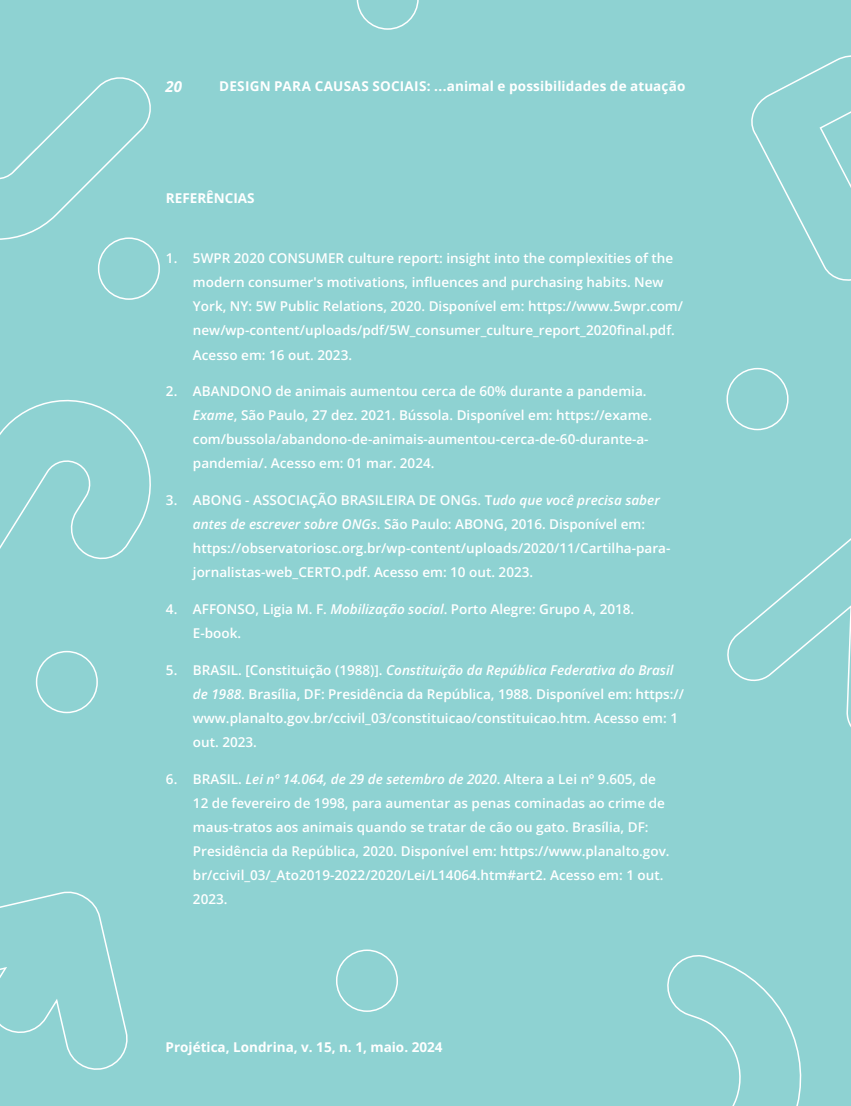
<style>
.page{position:relative;width:851px;height:1106px;background:#fff}
.page>*{position:absolute;margin:0;border:0;box-sizing:border-box;transform-origin:0 0}
.t1{font:italic 700 15px "Open Sans";color:#fff}
.t2{font:600 13.5px/24px "Open Sans";color:#fff}
.t3{font:700 13.5px "Open Sans";letter-spacing:.005em;color:#fff}
.s1{font-style:italic}
</style>
<div class="page">
<div style="left:0;top:0;width:850px;height:1106px;background:#8ed2d2"></div>
<svg style="left:727px;top:539px;width:123px;height:187px"></svg>
<svg style="left:0;top:399px;width:151px;height:161px"></svg>
<svg style="left:751px;top:55px;width:99px;height:226px"></svg>
<svg style="left:0;top:891px;width:128px;height:179px"></svg>
<svg style="left:667px;top:955px;width:135px;height:151px"></svg>
<svg style="left:356px;top:0;width:62px;height:30px"></svg>
<svg style="left:726px;top:368px;width:62px;height:62px"></svg>
<svg style="left:0;top:77px;width:160px;height:223px"></svg>
<svg style="left:36px;top:651px;width:62px;height:62px"></svg>
<svg style="left:336px;top:949px;width:62px;height:62px"></svg>
<p class="t1" style="left:166px;top:76px;width:18px">20</p>
<p class="t3" style="left:219px;top:77px;width:467px">DESIGN PARA CAUSAS SOCIAIS: ...animal e possibilidades de atuação</p>
<p class="t3" style="left:166px;top:188px;width:90px">REFERÊNCIAS</p>
<p class="t2" style="left:193px;top:246px;width:491px;text-indent:-27px">1. 5WPR 2020 CONSUMER culture report: insight into the complexities of the modern consumer's motivations, influences and purchasing habits. New York, NY: 5W Public Relations, 2020. Disponível em: https://www.5wpr.com/ new/wp-content/uploads/pdf/5W_consumer_culture_report_2020final.pdf.<br>Acesso em: 16 out. 2023.</p>
<p class="t2" style="left:193px;top:379px;width:460px;text-indent:-27px">2. ABANDONO de animais aumentou cerca de 60% durante a pandemia.<br><span class="s1">Exame</span>, São Paulo, 27 dez. 2021. Bússola. Disponível em: https://exame. com/bussola/abandono-de-animais-aumentou-cerca-de-60-durante-a&shy;pandemia/. Acesso em: 01 mar. 2024.</p>
<p class="t2" style="left:193px;top:488px;width:479px;text-indent:-27px">3. ABONG - ASSOCIAÇÃO BRASILEIRA DE ONGs. T<span class="s1">udo que você precisa saber antes de escrever sobre ONGs</span>. São Paulo: ABONG, 2016. Disponível em: https://observatoriosc.org.br/wp-content/uploads/2020/11/Cartilha-para&shy;jornalistas-web_CERTO.pdf. Acesso em: 10 out. 2023.</p>
<p class="t2" style="left:193px;top:596px;width:443px;text-indent:-27px">4. AFFONSO, Ligia M. F. <span class="s1">Mobilização social</span>. Porto Alegre: Grupo A, 2018.<br>E-book.</p>
<p class="t2" style="left:193px;top:657px;width:492px;text-indent:-27px">5. BRASIL. [Constituição (1988)]. <span class="s1">Constituição da República Federativa do Brasil de 1988</span>. Brasília, DF: Presidência da República, 1988. Disponível em: https:// www.planalto.gov.br/ccivil_03/constituicao/constituicao.htm. Acesso em: 1 out. 2023.</p>
<p class="t2" style="left:193px;top:766px;width:478px;text-indent:-27px">6. BRASIL. <span class="s1">Lei nº 14.064, de 29 de setembro de 2020</span>. Altera a Lei nº 9.605, de 12 de fevereiro de 1998, para aumentar as penas cominadas ao crime de maus-tratos aos animais quando se tratar de cão ou gato. Brasília, DF:<br>Presidência da República, 2020. Disponível em: https://www.planalto.gov. br/ccivil_03/_Ato2019-2022/2020/Lei/L14064.htm#art2. Acesso em: 1 out.<br>2023.</p>
<p class="t3" style="left:166px;top:1037px;width:278px">Projética, Londrina, v. 15, n. 1, maio. 2024</p>
</div>
